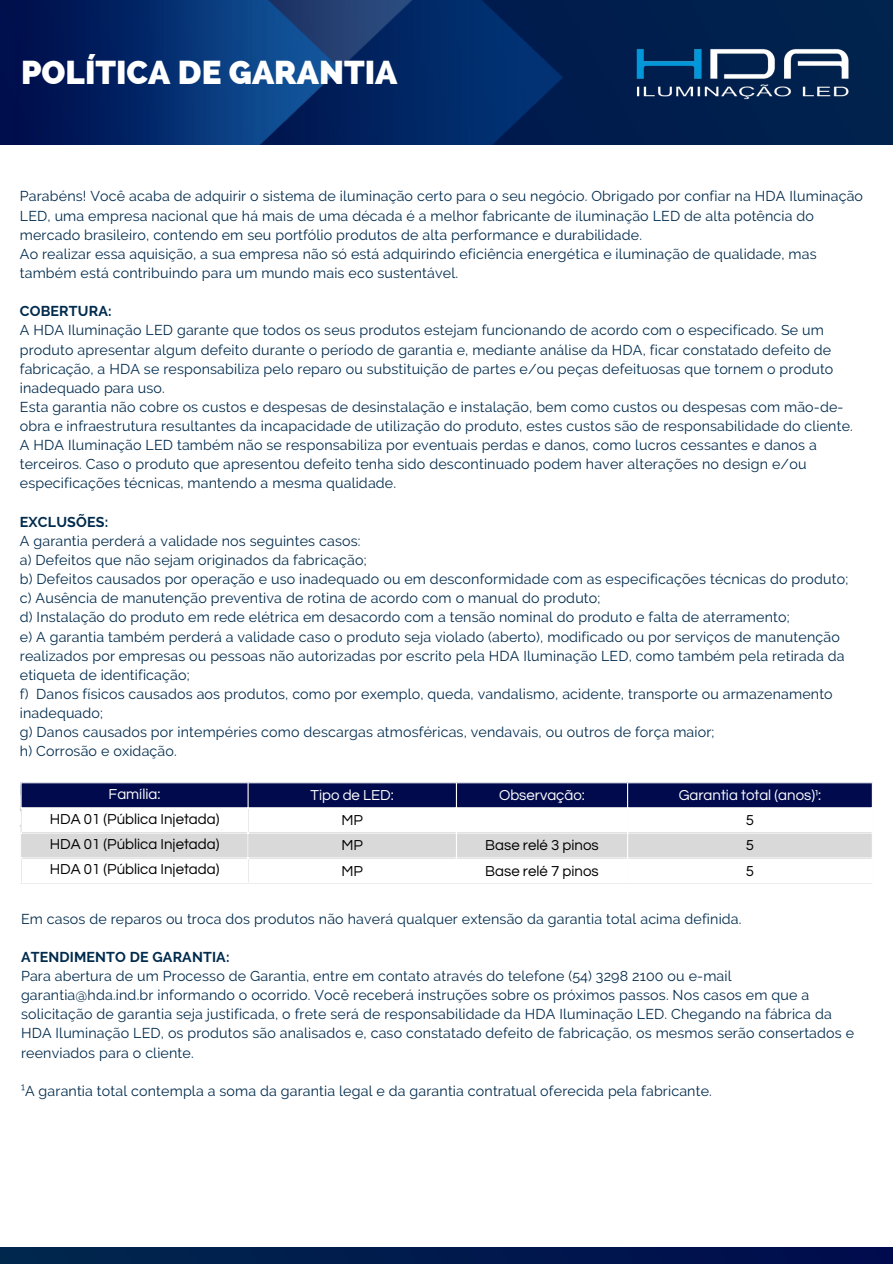
<style>
.page{position:relative;width:893px;height:1264px;background:#fff}
.page>*{position:absolute;margin:0;border:0;box-sizing:border-box;transform-origin:0 0}
.t1{font:800 33px "Raleway";color:#fff}
.t2{font:15px "Questrial";color:#000}
.t3{font:15px "Questrial";color:#fff}
.t4{font:14.25px/19.2px "Raleway";letter-spacing:.01em;color:#002b4d}
.t5{font:700 14.25px "Raleway";letter-spacing:.01em;color:#002b4d}
</style>
<div class="page">
<div style="left:0;top:0;width:892px;height:144px;background:#001f4d"></div>
<img style="left:15px;top:0;width:324px;height:145px">
<img style="left:238px;top:0;width:324px;height:144px">
<img style="left:627px;top:38px;width:234px;height:68px">
<div style="left:0;top:1247px;width:892px;height:16px;background:linear-gradient(to right,#00284d,#000b4d)"></div>
<div style="left:22px;top:783px;width:849px;height:24px;background:#000a4d"></div>
<svg style="left:22px;top:858px;width:849px;height:1px"></svg>
<div style="left:22px;top:833px;width:849px;height:24px;background:#d9d9d9"></div>
<hr style="left:247px;top:783px;width:2px;height:99px;background:#fff">
<hr style="left:456px;top:783px;width:1px;height:99px;background:#fff">
<hr style="left:627px;top:783px;width:1px;height:99px;background:#fff">
<p class="t1" style="left:21px;top:53px;width:378px">POLÍTICA DE GARANTIA</p>
<p class="t4" style="left:20px;top:187px;width:844px">Parabéns! Você acaba de adquirir o sistema de iluminação certo para o seu negócio. Obrigado por confiar na HDA Iluminação<br>LED, uma empresa nacional que há mais de uma década é a melhor fabricante de iluminação LED de alta potência do mercado brasileiro, contendo em seu portfólio produtos de alta performance e durabilidade.</p>
<p class="t4" style="left:20px;top:244px;width:798px">Ao realizar essa aquisição, a sua empresa não só está adquirindo eficiência energética e iluminação de qualidade, mas também está contribuindo para um mundo mais eco sustentável.</p>
<p class="t5" style="left:20px;top:303px;width:93px">COBERTURA:</p>
<p class="t4" style="left:20px;top:321px;width:815px">A HDA Iluminação LED garante que todos os seus produtos estejam funcionando de acordo com o especificado. Se um produto apresentar algum defeito durante o período de garantia e, mediante análise da HDA, ficar constatado defeito de fabricação, a HDA se responsabiliza pelo reparo ou substituição de partes e/ou peças defeituosas que tornem o produto inadequado para uso.</p>
<h1 class="t4" style="left:20px;top:397px;width:834px">Esta garantia não cobre os custos e despesas de desinstalação e instalação, bem como custos ou despesas com mão-de&shy;obra e infraestrutura resultantes da incapacidade de utilização do produto, estes custos são de responsabilidade do cliente.<br>A HDA Iluminação LED também não se responsabiliza por eventuais perdas e danos, como lucros cessantes e danos a terceiros. Caso o produto que apresentou defeito tenha sido descontinuado podem haver alterações no design e/ou especificações técnicas, mantendo a mesma qualidade.</h1>
<p class="t5" style="left:20px;top:513px;width:90px">EXCLUSÕES:</p>
<p class="t4" style="left:20px;top:531px;width:342px">A garantia perderá a validade nos seguintes casos:</p>
<p class="t4" style="left:20px;top:550px;width:348px">a) Defeitos que não sejam originados da fabricação;</p>
<p class="t4" style="left:20px;top:569px;width:829px">b) Defeitos causados por operação e uso inadequado ou em desconformidade com as especificações técnicas do produto;</p>
<p class="t4" style="left:20px;top:588px;width:582px">c) Ausência de manutenção preventiva de rotina de acordo com o manual do produto;</p>
<p class="t4" style="left:20px;top:607px;width:771px">d) Instalação do produto em rede elétrica em desacordo com a tensão nominal do produto e falta de aterramento;</p>
<p class="t4" style="left:20px;top:627px;width:826px">e) A garantia também perderá a validade caso o produto seja violado (aberto), modificado ou por serviços de manutenção realizados por empresas ou pessoas não autorizadas por escrito pela HDA Iluminação LED, como também pela retirada da etiqueta de identificação;</p>
<p class="t4" style="left:20px;top:684px;width:814px">f) Danos físicos causados aos produtos, como por exemplo, queda, vandalismo, acidente, transporte ou armazenamento inadequado;</p>
<p class="t4" style="left:20px;top:722px;width:696px">g) Danos causados por intempéries como descargas atmosféricas, vendavais, ou outros de força maior;</p>
<p class="t4" style="left:20px;top:741px;width:158px">h) Corrosão e oxidação.</p>
<p class="t3" style="left:109px;top:786px;width:53px">Família:</p>
<p class="t3" style="left:310px;top:788px;width:85px">Tipo de LED:</p>
<p class="t3" style="left:499px;top:788px;width:87px">Observação:</p>
<p class="t3" style="left:678px;top:788px;width:144px">Garantia total (anos)¹:</p>
<p class="t2" style="left:50px;top:811px;width:171px">HDA 01 (Pública Injetada)</p>
<p class="t2" style="left:341px;top:813px;width:23px">MP</p>
<p class="t2" style="left:745px;top:813px;width:10px">5</p>
<p class="t2" style="left:50px;top:837px;width:171px">HDA 01 (Pública Injetada)</p>
<p class="t2" style="left:341px;top:838px;width:23px">MP</p>
<p class="t2" style="left:485px;top:838px;width:115px">Base relé 3 pinos</p>
<p class="t2" style="left:745px;top:838px;width:10px">5</p>
<p class="t2" style="left:50px;top:862px;width:171px">HDA 01 (Pública Injetada)</p>
<p class="t2" style="left:341px;top:863px;width:23px">MP</p>
<p class="t2" style="left:485px;top:863px;width:115px">Base relé 7 pinos</p>
<p class="t2" style="left:745px;top:863px;width:10px">5</p>
<p class="t4" style="left:21px;top:909px;width:722px">Em casos de reparos ou troca dos produtos não haverá qualquer extensão da garantia total acima definida.</p>
<p class="t5" style="left:21px;top:948px;width:210px">ATENDIMENTO DE GARANTIA:</p>
<p class="t4" style="left:21px;top:966px;width:834px">Para abertura de um Processo de Garantia, entre em contato através do telefone (54) 3298 2100 ou e-mail garantia@hda.ind.br informando o ocorrido. Você receberá instruções sobre os próximos passos. Nos casos em que a solicitação de garantia seja justificada, o frete será de responsabilidade da HDA Iluminação LED. Chegando na fábrica da HDA Iluminação LED, os produtos são analisados e, caso constatado defeito de fabricação, os mesmos serão consertados e reenviados para o cliente.</p>
<p class="t4" style="left:21px;top:1081px;width:692px">¹A garantia total contempla a soma da garantia legal e da garantia contratual oferecida pela fabricante.</p>
</div>
